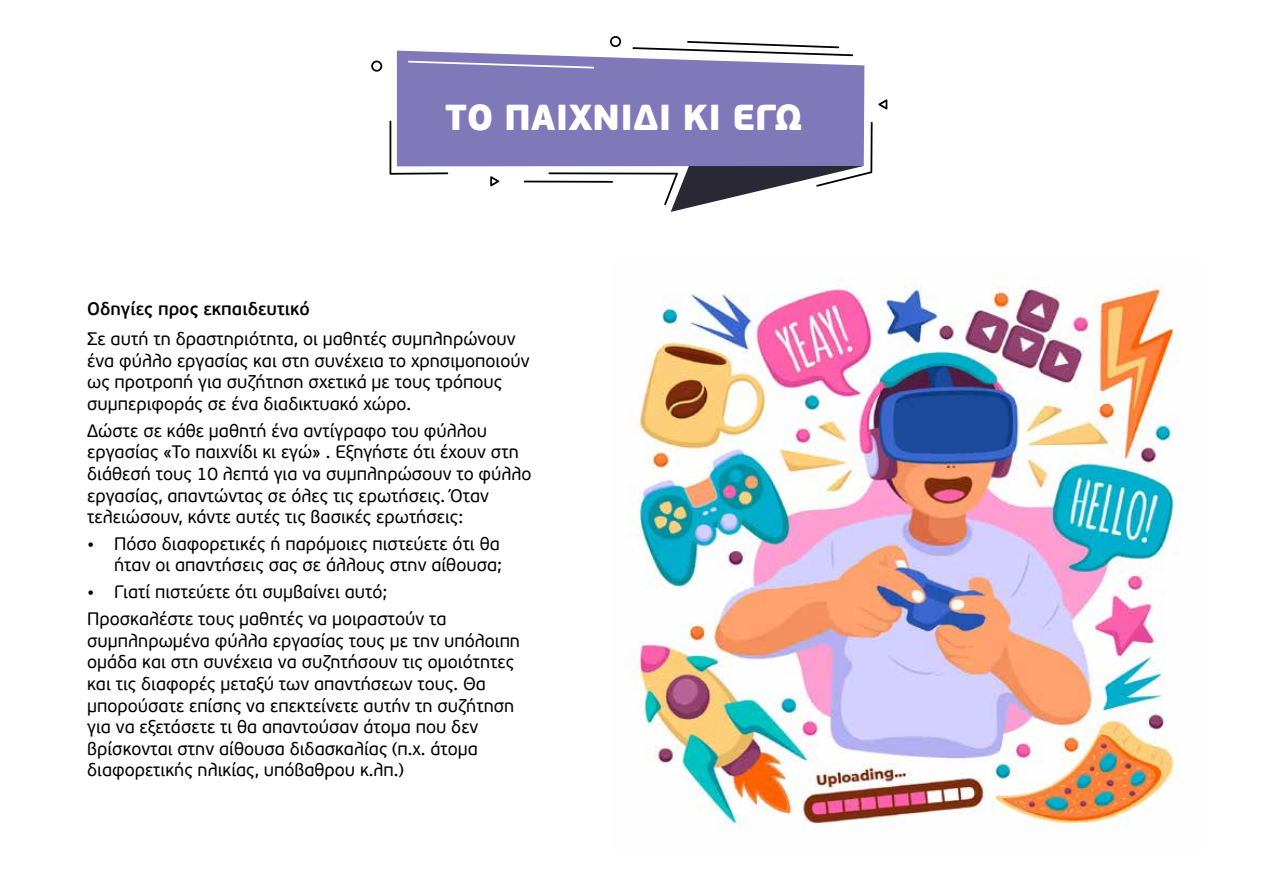
<style>
.page{position:relative;width:1263px;height:893px;background:#fff}
.page>*{position:absolute;margin:0;border:0;box-sizing:border-box;transform-origin:0 0}
.t1{font:900 36px "PF Beau Sans Pro";color:#fff}
.t2{font:18px/21.6px "PF Beau Sans Pro";color:#000}
.t3{font:600 18px "PF Beau Sans Pro";color:#000}
</style>
<div class="page">
<div style="left:397px;top:51px;width:467px;height:115px;background:#7f79b9"></div>
<svg style="left:548px;top:122px;width:324px;height:90px"></svg>
<svg style="left:408px;top:61px;width:186px;height:8px"></svg>
<svg style="left:389px;top:121px;width:59px;height:54px"></svg>
<svg style="left:371px;top:61px;width:11px;height:11px"></svg>
<svg style="left:610px;top:36px;width:11px;height:11px"></svg>
<svg style="left:878px;top:99px;width:9px;height:10px"></svg>
<svg style="left:490px;top:176px;width:9px;height:10px"></svg>
<svg style="left:632px;top:41px;width:221px;height:15px"></svg>
<hr style="left:524px;top:181px;width:89px;height:2px;background:#010101">
<img style="left:629px;top:278px;width:552px;height:553px">
<h1 class="t1" style="left:446px;top:94px;width:359px">ΤΟ ΠΑΙΧΝΙΔΙ ΚΙ ΕΓΩ</h1>
<p class="t3" style="left:87px;top:298px;width:224px">Οδηγίες προς εκπαιδευτικό</p>
<p class="t2" style="left:87px;top:328px;width:444px">Σε αυτή τη δραστηριότητα, οι μαθητές συμπληρώνουν ένα φύλλο εργασίας και στη συνέχεια το χρησιμοποιούν ως προτροπή για συζήτηση σχετικά με τους τρόπους συμπεριφοράς σε ένα διαδικτυακό χώρο.</p>
<p class="t2" style="left:87px;top:420px;width:446px">Δώστε σε κάθε μαθητή ένα αντίγραφο του φύλλου εργασίας «Το παιχνίδι κι εγώ» . Εξηγήστε ότι έχουν στη διάθεσή τους 10 λεπτά για να συμπληρώσουν το φύλλο εργασίας, απαντώντας σε όλες τις ερωτήσεις. Όταν τελειώσουν, κάντε αυτές τις βασικές ερωτήσεις:</p>
<p class="t2" style="left:87px;top:534px;width:416px;line-height:21px;text-align:right">• Πόσο διαφορετικές ή παρόμοιες πιστεύετε ότι θα ήταν οι απαντήσεις σας σε άλλους στην αίθουσα;</p>
<p class="t2" style="left:87px;top:579px;width:361px;line-height:27px">• Γιατί πιστεύετε ότι συμβαίνει αυτό;<br>Προσκαλέστε τους μαθητές να μοιραστούν τα</p>
<p class="t2" style="left:87px;top:630px;width:434px">συμπληρωμένα φύλλα εργασίας τους με την υπόλοιπη ομάδα και στη συνέχεια να συζητήσουν τις ομοιότητες και τις διαφορές μεταξύ των απαντήσεων τους. Θα μπορούσατε επίσης να επεκτείνετε αυτήν τη συζήτηση για να εξετάσετε τι θα απαντούσαν άτομα που δεν βρίσκονται στην αίθουσα διδασκαλίας (π.χ. άτομα διαφορετικής ηλικίας, υπόβαθρου κ.λπ.)</p>
</div>
